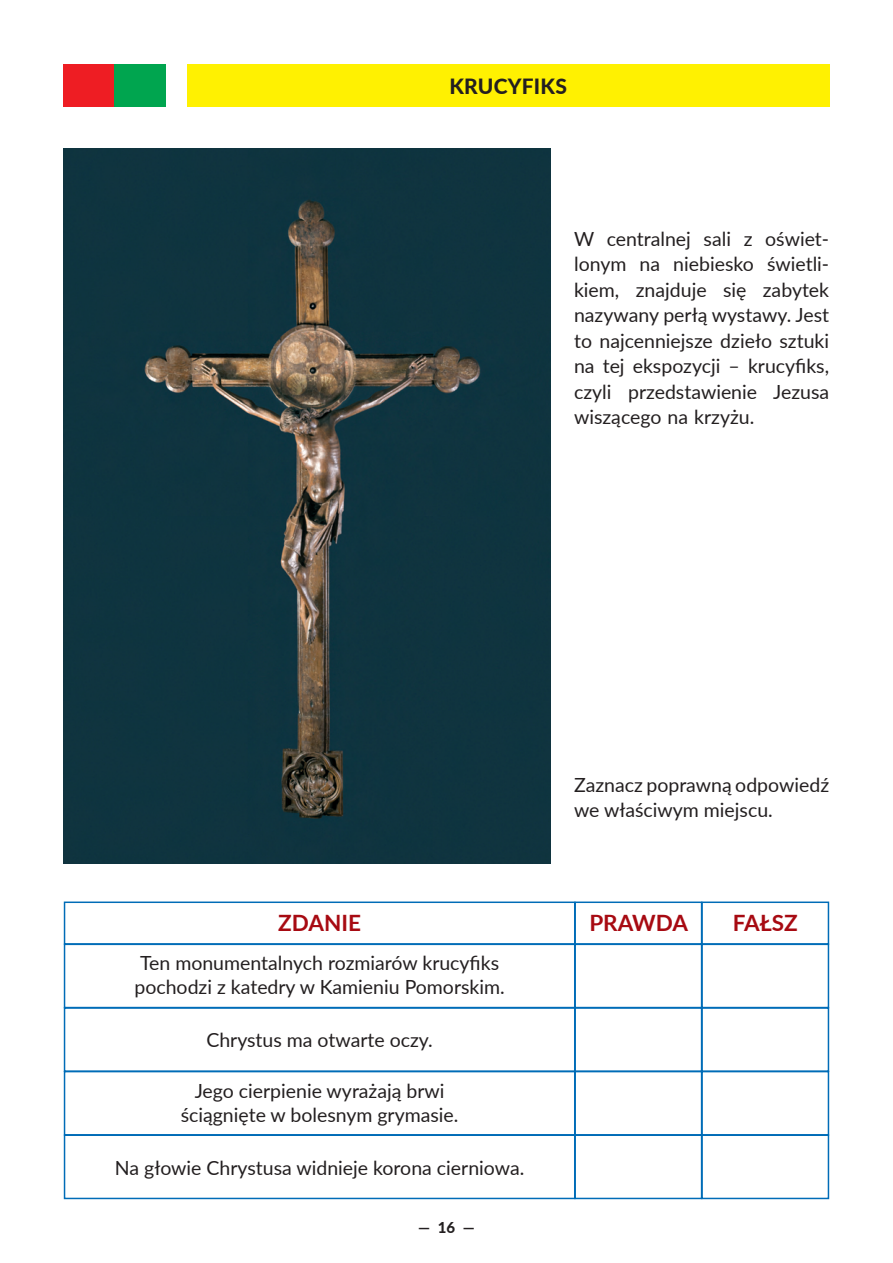
<style>
.page{position:relative;width:893px;height:1263px;background:#fff}
.page>*{position:absolute;margin:0;border:0;box-sizing:border-box;transform-origin:0 0}
.t1{font:700 22.5px "Lato";color:#a70a12}
.t2{font:800 21px "Lato";letter-spacing:.01em;color:#231f20}
.t3{font:19.5px/25.5px "Lato";color:#231f20}
.t4{font:800 15px "Lato";color:#231f20}
</style>
<div class="page">
<div style="left:187px;top:64px;width:642px;height:42px;background:#fff101"></div>
<div style="left:64px;top:1007px;width:511px;height:65px;border:2px solid #006cb7"></div>
<div style="left:64px;top:1071px;width:511px;height:64px;border:2px solid #006cb7"></div>
<div style="left:64px;top:1134px;width:511px;height:65px;border:2px solid #006cb7"></div>
<div style="left:574px;top:943px;width:128px;height:65px;border:2px solid #006cb7"></div>
<div style="left:701px;top:943px;width:128px;height:65px;border:2px solid #006cb7"></div>
<div style="left:574px;top:1007px;width:128px;height:65px;border:2px solid #006cb7"></div>
<div style="left:574px;top:1071px;width:128px;height:64px;border:2px solid #006cb7"></div>
<div style="left:574px;top:1134px;width:128px;height:65px;border:2px solid #006cb7"></div>
<div style="left:701px;top:1007px;width:128px;height:65px;border:2px solid #006cb7"></div>
<div style="left:701px;top:1071px;width:128px;height:64px;border:2px solid #006cb7"></div>
<div style="left:701px;top:1134px;width:128px;height:65px;border:2px solid #006cb7"></div>
<div style="left:64px;top:901px;width:511px;height:44px;border:2px solid #006cb7"></div>
<div style="left:574px;top:901px;width:128px;height:44px;border:2px solid #006cb7"></div>
<div style="left:701px;top:901px;width:128px;height:44px;border:2px solid #006cb7"></div>
<img style="left:64px;top:149px;width:487px;height:714px">
<div style="left:64px;top:64px;width:51px;height:42px;background:#ee1d23"></div>
<div style="left:115px;top:64px;width:51px;height:42px;background:#00a54f"></div>
<p class="t2" style="left:449px;top:70px;width:119px">KRUCYFIKS</p>
<p class="t3" style="left:574px;top:225px;width:257px">W centralnej sali z oświet&shy;lonym na niebiesko świetli-- kiem, znajduje się zabytek nazywany perłą wystawy. Jest to najcenniejsze dzieło sztuki na tej ekspozycji – krucyfiks, czyli przedstawienie Jezusa wiszącego na krzyżu.</p>
<p class="t3" style="left:574px;top:771px;width:257px">Zaznacz poprawną odpowiedź we właściwym miejscu.</p>
<p class="t1" style="left:278px;top:906px;width:84px">ZDANIE</p>
<p class="t1" style="left:589px;top:906px;width:100px">PRAWDA</p>
<p class="t1" style="left:733px;top:906px;width:66px">FAŁSZ</p>
<p class="t3" style="left:134px;top:950px;width:372px;line-height:24px">Ten monumentalnych rozmiarów krucyfiks pochodzi z katedry w Kamieniu Pomorskim.</p>
<p class="t3" style="left:206px;top:1027px;width:228px">Chrystus ma otwarte oczy.</p>
<p class="t3" style="left:181px;top:1078px;width:279px;line-height:24px;text-align:center">Jego cierpienie wyrażają brwi ściągnięte w bolesnym grymasie.</p>
<p class="t3" style="left:115px;top:1154px;width:411px">Na głowie Chrystusa widnieje korona cierniowa.</p>
<p class="t4" style="left:418px;top:1216px;width:58px">— 16 —</p>
</div>
